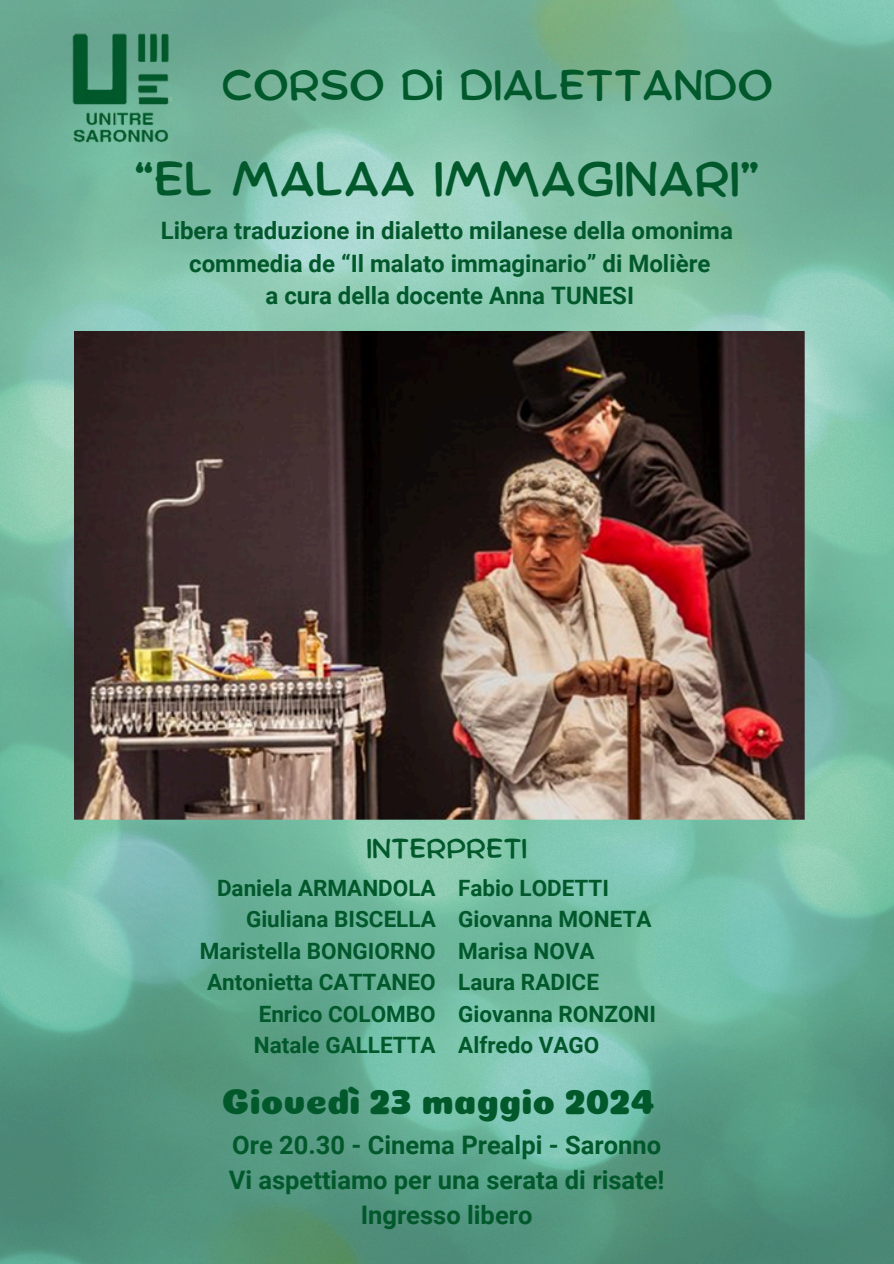
<style>
.page{position:relative;width:894px;height:1264px;background:#fff}
.page>*{position:absolute;margin:0;border:0;box-sizing:border-box;transform-origin:0 0}
.t1{font:48px "Comica";color:#01582b}
.t2{font:42px "Comica";color:#01582b}
.t3{font:36px "Coiny";color:#01582b}
.t4{font:27px "Comica";color:#01582b}
.t5{font:700 25.5px/35px "Roboto";color:#01582b;text-align:center}
.t6{font:700 24px "Roboto";color:#01582b}
.t7{font:700 22.5px "Roboto";color:#01582b}
</style>
<div class="page">
<img style="left:0;top:0;width:893px;height:1263px">
<img style="left:71px;top:33px;width:100px;height:112px">
<img style="left:75px;top:332px;width:730px;height:488px">
<h1 class="t2" style="left:221px;top:67px;width:553px">CORSO DI DIALETTANDO</h1>
<p class="t1" style="left:134px;top:157px;width:627px">“EL MALAA IMMAGINARI”</p>
<p class="t6" style="left:161px;top:217px;width:573px">Libera traduzione in dialetto milanese della omonima</p>
<p class="t6" style="left:189px;top:249px;width:522px">commedia de “Il malato immaginario” di Molière</p>
<p class="t6" style="left:265px;top:282px;width:370px">a cura della docente Anna TUNESI</p>
<h4 class="t4" style="left:366px;top:836px;width:162px">INTERPRETI</h4>
<p class="t7" style="left:217px;top:874px;width:220px">Daniela ARMANDOLA</p>
<p class="t7" style="left:246px;top:906px;width:191px">Giuliana BISCELLA</p>
<p class="t7" style="left:200px;top:937px;width:237px">Maristella BONGIORNO</p>
<p class="t7" style="left:207px;top:969px;width:230px">Antonietta CATTANEO</p>
<p class="t7" style="left:259px;top:1000px;width:178px">Enrico COLOMBO</p>
<p class="t7" style="left:254px;top:1032px;width:183px">Natale GALLETTA</p>
<p class="t7" style="left:458px;top:874px;width:152px">Fabio LODETTI</p>
<p class="t7" style="left:458px;top:906px;width:195px">Giovanna MONETA</p>
<p class="t7" style="left:458px;top:937px;width:138px">Marisa NOVA</p>
<p class="t7" style="left:458px;top:969px;width:142px">Laura RADICE</p>
<h3 class="t7" style="left:458px;top:1000px;width:199px">Giovanna RONZONI</h3>
<h5 class="t7" style="left:458px;top:1032px;width:143px">Alfredo VAGO</h5>
<p class="t3" style="left:221px;top:1080px;width:434px">Giovedì 23 maggio 2024</p>
<p class="t5" style="left:228px;top:1127px;width:437px">Ore 20.30 - Cinema Prealpi - Saronno<br>Vi aspettiamo per una serata di risate!<br>Ingresso libero</p>
</div>
